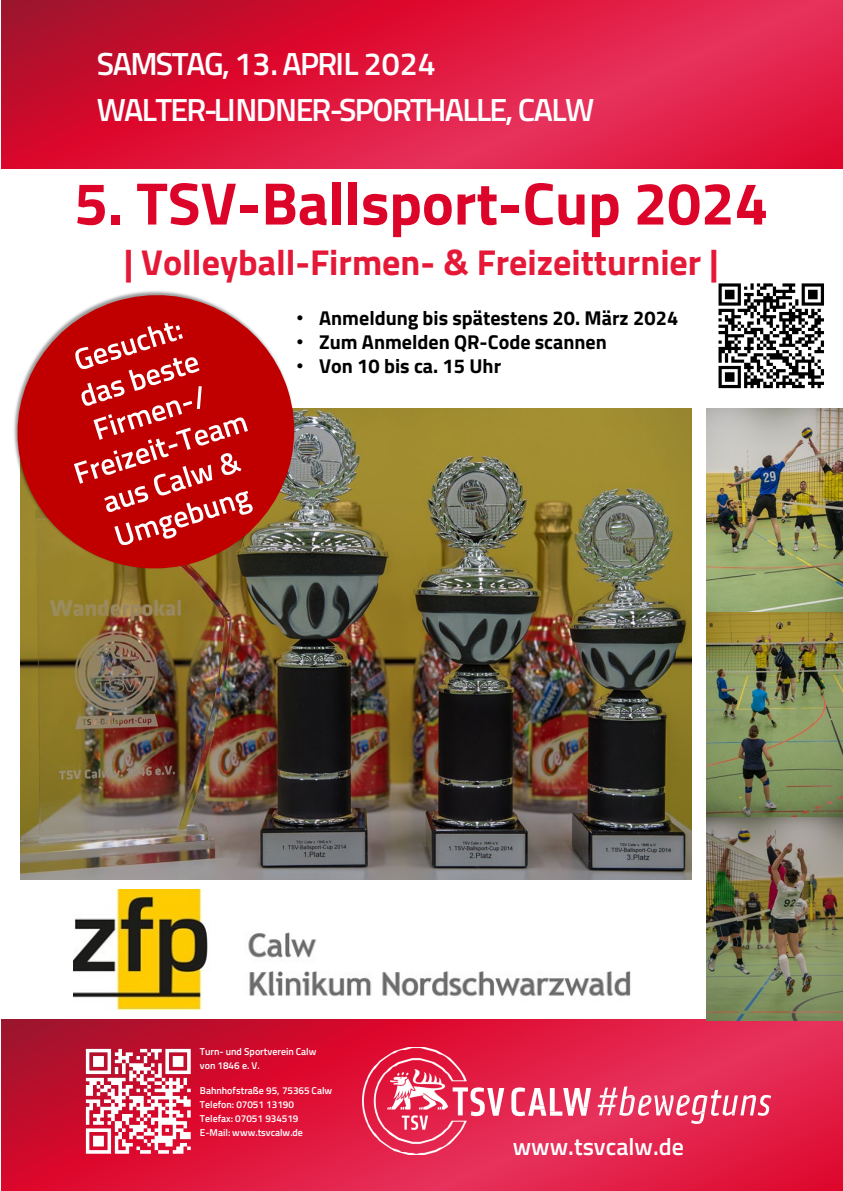
<style>
.page{position:relative;width:843px;height:1191px;background:#fff}
.page>*{position:absolute;margin:0;border:0;box-sizing:border-box;transform-origin:0 0}
.t1{font:700 60px "Titillium Web";color:#dd0429}
.t2{font:700 36px "Titillium Web";color:#e51937}
.t3{font:600 32px "Titillium Web";letter-spacing:-.05em;color:#fff}
.t4{font:600 24px "Titillium Web";color:#fff}
.t5{font:700 20px "Titillium Web";color:#000}
.t6{font:600 10px/13.6px "Titillium Web";color:#fff}
.s1{font-family:"Arial";font-weight:400}
</style>
<div class="page">
<img style="left:2px;top:1019px;width:840px;height:171px">
<img style="left:2px;top:0;width:840px;height:169px">
<img style="left:362px;top:1047px;width:105px;height:108px">
<svg style="left:470px;top:1087px;width:34px;height:29px"></svg>
<svg style="left:511px;top:1087px;width:35px;height:29px"></svg>
<div style="left:549px;top:1088px;width:5px;height:23px;background:#fff"></div>
<svg style="left:549px;top:1111px;width:13px;height:4px"></svg>
<svg style="left:563px;top:1088px;width:27px;height:27px"></svg>
<svg style="left:597px;top:1086px;width:173px;height:38px;background:#ea5b7b"></svg>
<img style="left:84px;top:1047px;width:108px;height:108px">
<img style="left:20px;top:408px;width:671px;height:471px">
<img style="left:706px;top:408px;width:136px;height:612px">
<img style="left:73px;top:889px;width:558px;height:120px">
<svg style="left:14px;top:291px;width:296px;height:294px"></svg>
<svg style="left:74px;top:323px;width:179px;height:222px;background:#c92726"></svg>
<img style="left:718px;top:283px;width:106px;height:106px">
<p class="t3" style="left:97px;top:40px;width:340px">SAMSTAG, 13. APRIL 2024</p>
<p class="t3" style="left:97px;top:86px;width:498px">WALTER-LINDNER-SPORTHALLE, CALW</p>
<h1 class="t1" style="left:74px;top:158px;width:695px">5. TSV-Ballsport-Cup 2024</h1>
<h1 class="t2" style="left:124px;top:235px;width:596px">| Volleyball-Firmen- &amp; Freizeitturnier |</h1>
<p class="t5" style="left:296px;top:302px;width:383px"><span class="s1">•</span> Anmeldung bis spätestens 20. März 2024</p>
<p class="t5" style="left:296px;top:326px;width:311px"><span class="s1">•</span> Zum Anmelden QR-Code scannen</p>
<p class="t5" style="left:296px;top:350px;width:206px"><span class="s1">•</span> Von 10 bis ca. 15 Uhr</p>
<p class="t6" style="left:200px;top:1044px;width:118px">Turn- und Sportverein Calw von 1846 e. V.</p>
<p class="t6" style="left:200px;top:1082px;width:134px">Bahnhofstraße 95, 75365 Calw</p>
<p class="t6" style="left:200px;top:1096px;width:96px">Telefon: 07051 13190</p>
<p class="t6" style="left:200px;top:1110px;width:100px">Telefax: 07051 934519</p>
<p class="t6" style="left:200px;top:1124px;width:104px">E-Mail: www.tsvcalw.de</p>
<p class="t4" style="left:512px;top:1128px;width:173px">www.tsvcalw.de</p>
</div>
